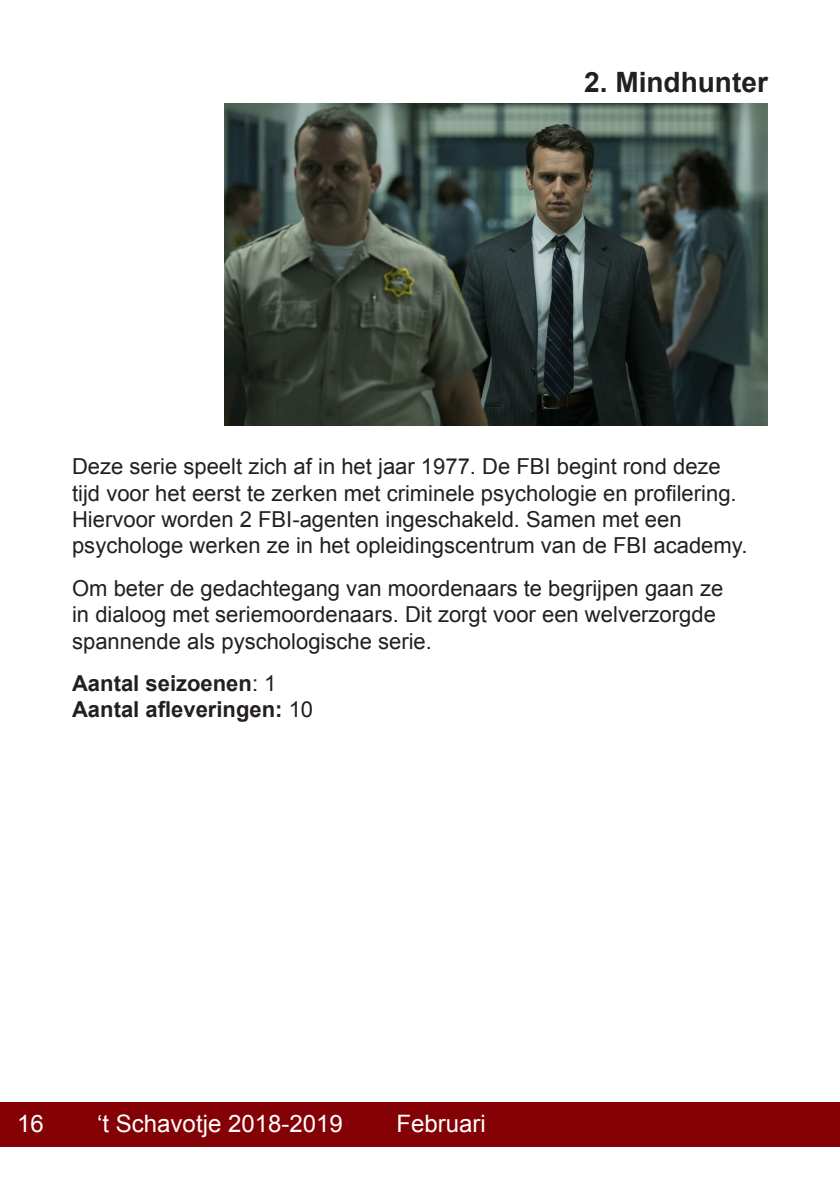
<style>
.page{position:relative;width:840px;height:1191px;background:#fff}
.page>*{position:absolute;margin:0;border:0;box-sizing:border-box;transform-origin:0 0}
.t1{font:700 28px "Arial";color:#231f20}
.t2{font:24px "Arial";color:#fff}
.t3{font:22px/26.4px "Arial";color:#231f20}
.t4{font:700 22px/26.4px "Arial";color:#231f20}
.s1{font-weight:400}
</style>
<div class="page">
<div style="left:0;top:1102px;width:839px;height:44px;background:#840106"></div>
<hr style="left:839px;top:1102px;width:1px;height:44px;background:#840106">
<img style="left:224px;top:103px;width:543px;height:323px">
<p class="t1" style="left:584px;top:64px;width:185px">2. Mindhunter</p>
<p class="t3" style="left:72px;top:453px;width:676px">Deze serie speelt zich af in het jaar 1977. De FBI begint rond deze tijd voor het eerst te zerken met criminele psychologie en profilering.<br>Hiervoor worden 2 FBI-agenten ingeschakeld. Samen met een psychologe werken ze in het opleidingscentrum van de FBI academy.</p>
<p class="t3" style="left:72px;top:575px;width:652px">Om beter de gedachtegang van moordenaars te begrijpen gaan ze in dialoog met seriemoordenaars. Dit zorgt voor een welverzorgde spannende als pyschologische serie.</p>
<p class="t4" style="left:72px;top:671px;width:242px">Aantal seizoenen<span class="s1">: 1<br></span>Aantal afleveringen: <span class="s1">10</span></p>
<p class="t2" style="left:17px;top:1107px;width:28px">16</p>
<p class="t2" style="left:97px;top:1107px;width:247px">‘t Schavotje 2018-2019</p>
<p class="t2" style="left:396px;top:1107px;width:91px">Februari</p>
</div>
